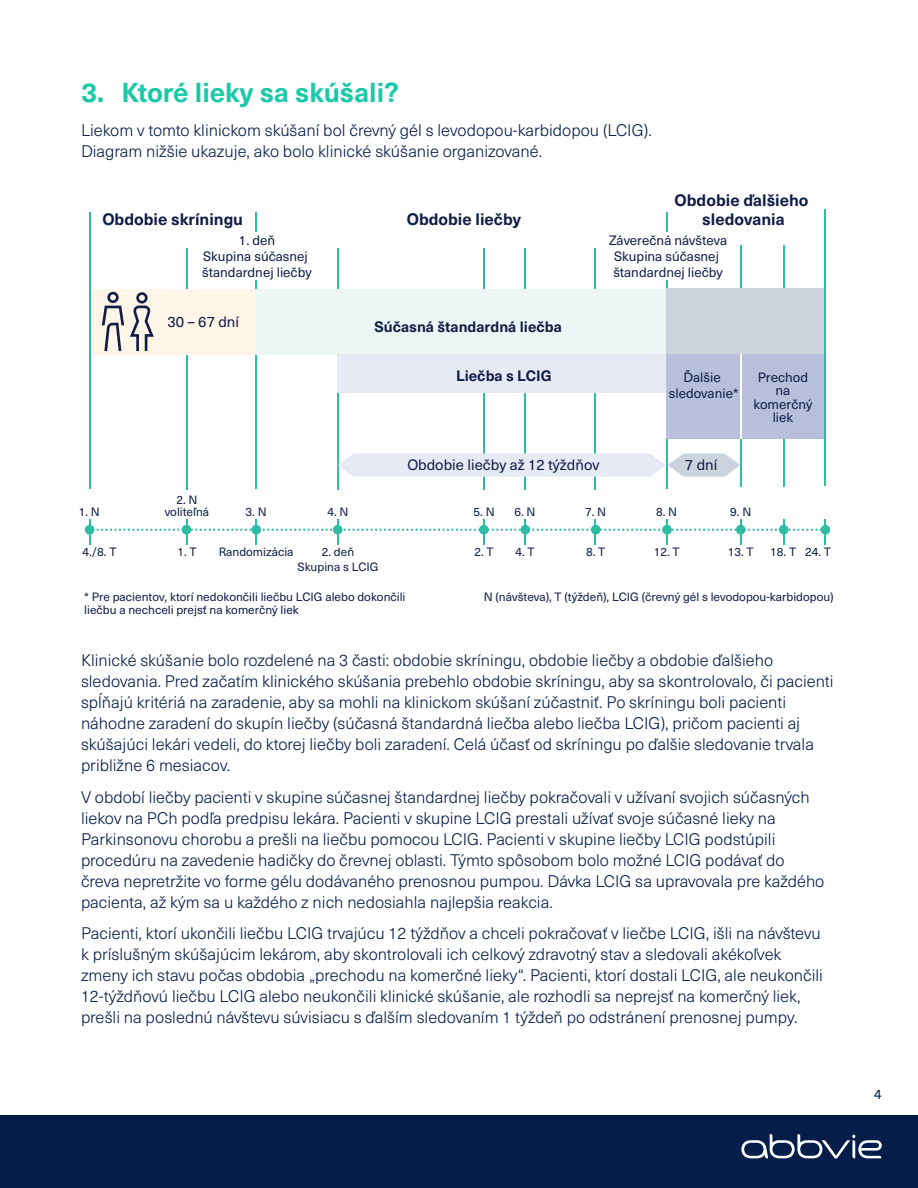
<style>
.page{position:relative;width:918px;height:1188px;background:#fff}
.page>*{position:absolute;margin:0;border:0;box-sizing:border-box;transform-origin:0 0}
.t1{font:700 27px "Neue Haas Unica Pro";color:#1ac9a8}
.t2{font:300 16.5px/21px "Neue Haas Unica Pro";color:#071d49}
.t3{font:700 16.35px/19.6px "Neue Haas Unica Pro";color:#121d46;text-align:center}
.t4{font:14.85px "Neue Haas Unica Pro";color:#121d46}
.t5{font:700 14.85px "Neue Haas Unica Pro";color:#121d46}
.t6{font:13.5px "Neue Haas Unica Pro";color:#071d49}
.t7{font:13.35px/16px "Neue Haas Unica Pro";color:#121d46;text-align:center}
.t8{font:11.85px/11.9px "Neue Haas Unica Pro";color:#121d46;text-align:center}
</style>
<div class="page">
<div style="left:821px;top:525px;width:9px;height:10px;background:#2ebca2;border-radius:50%"></div>
<div style="left:85px;top:525px;width:10px;height:10px;background:#2ebca2;border-radius:50%"></div>
<hr style="left:186px;top:248px;width:1px;height:241px;background:#2ebca2">
<svg style="left:256px;top:213px;width:1px;height:19px"></svg>
<hr style="left:256px;top:280px;width:1px;height:209px;background:#2ebca2">
<svg style="left:666px;top:213px;width:1px;height:19px"></svg>
<hr style="left:666px;top:280px;width:1px;height:209px;background:#2ebca2">
<svg style="left:89px;top:519px;width:738px;height:25px"></svg>
<hr style="left:337px;top:248px;width:2px;height:241px;background:#2ebca2">
<hr style="left:483px;top:248px;width:1px;height:241px;background:#2ebca2">
<hr style="left:525px;top:248px;width:1px;height:241px;background:#2ebca2">
<hr style="left:595px;top:248px;width:1px;height:241px;background:#2ebca2">
<hr style="left:740px;top:245px;width:1px;height:241px;background:#2ebca2">
<hr style="left:783px;top:245px;width:1px;height:241px;background:#2ebca2">
<div style="left:666px;top:289px;width:159px;height:150px;background:#cdd3dc"></div>
<div style="left:90px;top:289px;width:167px;height:65px;background:#fef5e9"></div>
<div style="left:256px;top:289px;width:410px;height:65px;background:#ebf6f5"></div>
<div style="left:338px;top:354px;width:328px;height:39px;background:#e6eaf5"></div>
<div style="left:666px;top:354px;width:159px;height:85px;background:#b7bfda"></div>
<hr style="left:740px;top:354px;width:1px;height:85px;background:#fff">
<svg style="left:338px;top:453px;width:402px;height:24px;background:#e3e8f1"></svg>
<svg style="left:130px;top:292px;width:24px;height:59px"></svg>
<svg style="left:102px;top:292px;width:22px;height:59px"></svg>
<hr style="left:89px;top:213px;width:1px;height:276px;background:#2ebca2">
<hr style="left:825px;top:210px;width:1px;height:276px;background:#2ebca2">
<div style="left:0;top:1115px;width:918px;height:73px;background:#071d49"></div>
<svg style="left:741px;top:1134px;width:141px;height:25px"></svg>
<h1 class="t1" style="left:81px;top:76px;width:319px">3. Ktoré lieky sa skúšali?</h1>
<p class="t2" style="left:81px;top:120px;width:572px">Liekom v tomto klinickom skúšaní bol črevný gél s levodopou-karbidopou (LCIG).<br>Diagram nižšie ukazuje, ako bolo klinické skúšanie organizované.</p>
<p class="t3" style="left:102px;top:209px;width:142px">Obdobie skríningu</p>
<p class="t3" style="left:407px;top:209px;width:116px">Obdobie liečby</p>
<p class="t3" style="left:675px;top:190px;width:135px">Obdobie ďalšieho sledovania</p>
<p class="t8" style="left:79px;top:506px;width:23px">1. N</p>
<p class="t8" style="left:82px;top:546px;width:36px">4./8. T</p>
<p class="t7" style="left:202px;top:232px;width:111px">1. deň<br>Skupina súčasnej štandardnej liečby</p>
<p class="t4" style="left:167px;top:313px;width:73px">30 – 67 dní</p>
<p class="t5" style="left:375px;top:318px;width:189px">Súčasná štandardná liečba</p>
<p class="t5" style="left:456px;top:366px;width:97px">Liečba s LCIG</p>
<p class="t7" style="left:609px;top:232px;width:120px">Záverečná návšteva<br>Skupina súčasnej štandardnej liečby</p>
<p class="t7" style="left:669px;top:369px;width:71px">Ďalšie sledovanie*</p>
<p class="t7" style="left:753px;top:371px;width:61px;line-height:13.4px">Prechod na komerčný liek</p>
<p class="t4" style="left:407px;top:456px;width:194px">Obdobie liečby až 12 týždňov</p>
<p class="t4" style="left:685px;top:456px;width:34px">7 dní</p>
<p class="t8" style="left:165px;top:494px;width:46px">2. N voliteľná</p>
<p class="t8" style="left:177px;top:546px;width:21px">1. T</p>
<p class="t8" style="left:246px;top:506px;width:23px">3. N</p>
<p class="t8" style="left:219px;top:546px;width:76px">Randomizácia</p>
<p class="t8" style="left:328px;top:506px;width:23px">4. N</p>
<p class="t8" style="left:297px;top:545px;width:83px;line-height:14.9px">2. deň<br>Skupina s LCIG</p>
<p class="t8" style="left:474px;top:506px;width:23px">5. N</p>
<p class="t8" style="left:514px;top:506px;width:23px">6. N</p>
<p class="t8" style="left:585px;top:506px;width:23px">7. N</p>
<p class="t8" style="left:656px;top:506px;width:23px">8. N</p>
<p class="t8" style="left:730px;top:506px;width:23px">9. N</p>
<p class="t8" style="left:475px;top:546px;width:21px">2. T</p>
<p class="t8" style="left:515px;top:546px;width:21px">4. T</p>
<p class="t8" style="left:586px;top:546px;width:21px">8. T</p>
<p class="t8" style="left:654px;top:546px;width:27px">12. T</p>
<p class="t8" style="left:728px;top:546px;width:27px">13. T</p>
<p class="t8" style="left:770px;top:546px;width:62px">18. T 24. T</p>
<p class="t8" style="left:84px;top:591px;width:323px">* Pre pacientov, ktorí nedokončili liečbu LCIG alebo dokončili</p>
<p class="t8" style="left:484px;top:591px;width:351px">N (návšteva), T (týždeň), LCIG (črevný gél s levodopou-karbidopou)</p>
<p class="t8" style="left:84px;top:605px;width:216px">liečbu a nechceli prejsť na komerčný liek</p>
<p class="t2" style="left:81px;top:650px;width:754px">Klinické skúšanie bolo rozdelené na 3 časti: obdobie skríningu, obdobie liečby a obdobie ďalšieho sledovania. Pred začatím klinického skúšania prebehlo obdobie skríningu, aby sa skontrolovalo, či pacienti spĺňajú kritériá na zaradenie, aby sa mohli na klinickom skúšaní zúčastniť. Po skríningu boli pacienti náhodne zaradení do skupín liečby (súčasná štandardná liečba alebo liečba LCIG), pričom pacienti aj skúšajúci lekári vedeli, do ktorej liečby boli zaradení. Celá účasť od skríningu po ďalšie sledovanie trvala približne 6 mesiacov.</p>
<p class="t2" style="left:81px;top:787px;width:745px">V období liečby pacienti v skupine súčasnej štandardnej liečby pokračovali v užívaní svojich súčasných liekov na PCh podľa predpisu lekára. Pacienti v skupine LCIG prestali užívať svoje súčasné lieky na Parkinsonovu chorobu a prešli na liečbu pomocou LCIG. Pacienti v skupine liečby LCIG podstúpili procedúru na zavedenie hadičky do črevnej oblasti. Týmto spôsobom bolo možné LCIG podávať do čreva nepretržite vo forme gélu dodávaného prenosnou pumpou. Dávka LCIG sa upravovala pre každého pacienta, až kým sa u každého z nich nedosiahla najlepšia reakcia.</p>
<p class="t2" style="left:81px;top:923px;width:743px">Pacienti, ktorí ukončili liečbu LCIG trvajúcu 12 týždňov a chceli pokračovať v liečbe LCIG, išli na návštevu k príslušným skúšajúcim lekárom, aby skontrolovali ich celkový zdravotný stav a sledovali akékoľvek zmeny ich stavu počas obdobia „prechodu na komerčné lieky“. Pacienti, ktorí dostali LCIG, ale neukončili 12-týždňovú liečbu LCIG alebo neukončili klinické skúšanie, ale rozhodli sa neprejsť na komerčný liek, prešli na poslednú návštevu súvisiacu s ďalším sledovaním 1 týždeň po odstránení prenosnej pumpy.</p>
<p class="t6" style="left:874px;top:1086px;width:9px">4</p>
</div>
